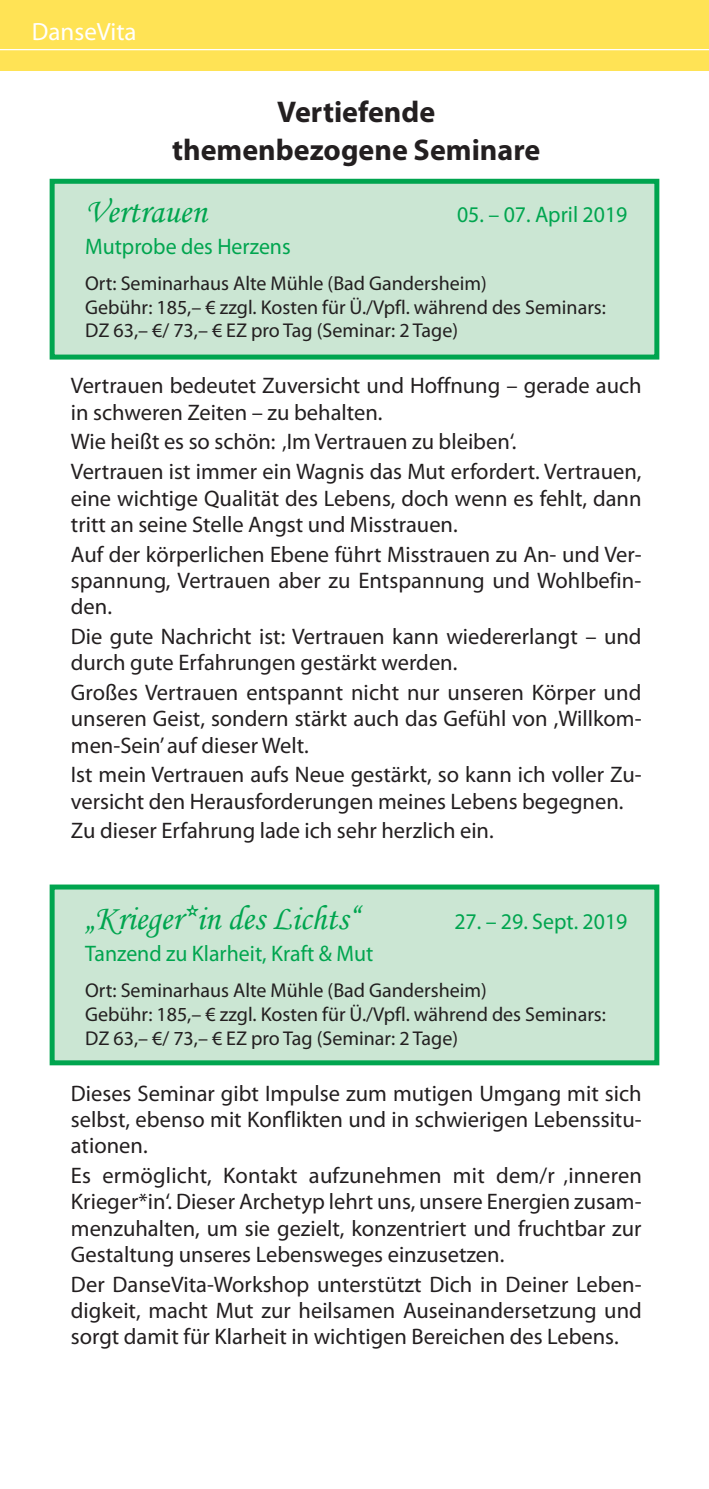
<style>
.page{position:relative;width:709px;height:1489px;background:#fff}
.page>*{position:absolute;margin:0;border:0;box-sizing:border-box;transform-origin:0 0}
.t1{font:35px "Monotype Corsiva";color:#00a54f}
.t2{font:700 30px/38.5px "Myriad Pro";color:#231f20;text-align:center}
.t3{font:25px "Myriad Pro";color:#fff}
.t4{font:22.5px/26.2px "Myriad Pro";color:#231f20}
.t5{font:22.5px "Myriad Pro";color:#00a54f}
.t6{font:20px/23.8px "Myriad Pro";color:#231f20}
</style>
<div class="page">
<div style="left:0;top:0;width:709px;height:71px;background:#ffe355"></div>
<div style="left:50px;top:179px;width:609px;height:180px;background:#cbe6d3;border:5px solid #00a54f"></div>
<div style="left:50px;top:884px;width:609px;height:181px;background:#cbe6d3;border:5px solid #00a54f"></div>
<hr style="left:0;top:49px;width:709px;height:1px;background:#fff">
<p class="t3" style="left:32px;top:16px;width:106px">DanseVita</p>
<h2 class="t2" style="left:172px;top:91px;width:370px">Vertiefende themenbezogene Seminare</h2>
<h1 class="t1" style="left:85px;top:190px;width:123px">Vertrauen</h1>
<p class="t5" style="left:457px;top:200px;width:172px">05. – 07. April 2019</p>
<p class="t5" style="left:85px;top:233px;width:207px">Mutprobe des Herzens</p>
<p class="t6" style="left:85px;top:271px;width:522px">Ort: Seminarhaus Alte Mühle (Bad Gandersheim)<br>Gebühr: 185,– € zzgl. Kosten für Ü./Vpfl. während des Seminars:<br>DZ 63,– €/ 73,– € EZ pro Tag (Seminar: 2 Tage)</p>
<p class="t4" style="left:71px;top:372px;width:572px">Vertrauen bedeutet Zuversicht und Hoffnung – gerade auch in schweren Zeiten – zu behalten.</p>
<p class="t4" style="left:71px;top:426px;width:572px;line-height:29.8px">Wie heißt es so schön: ‚Im Vertrauen zu bleiben‘.<br>Vertrauen ist immer ein Wagnis das Mut erfordert. Vertrauen,</p>
<p class="t4" style="left:71px;top:484px;width:572px">eine wichtige Qualität des Lebens, doch wenn es fehlt, dann tritt an seine Stelle Angst und Misstrauen.</p>
<p class="t4" style="left:71px;top:540px;width:572px;text-align:justify">Auf der körperlichen Ebene führt Misstrauen zu An- und Ver&shy;spannung, Vertrauen aber zu Entspannung und Wohlbefin&shy;den.</p>
<p class="t4" style="left:71px;top:623px;width:572px">Die gute Nachricht ist: Vertrauen kann wiedererlangt – und durch gute Erfahrungen gestärkt werden.</p>
<p class="t4" style="left:71px;top:679px;width:572px;text-align:justify">Großes Vertrauen entspannt nicht nur unseren Körper und unseren Geist, sondern stärkt auch das Gefühl von ,Willkom&shy;men-Sein’ auf dieser Welt.</p>
<p class="t4" style="left:71px;top:761px;width:572px">Ist mein Vertrauen aufs Neue gestärkt, so kann ich voller Zu&shy;versicht den Herausforderungen meines Lebens begegnen.</p>
<p class="t4" style="left:71px;top:817px;width:422px">Zu dieser Erfahrung lade ich sehr herzlich ein.</p>
<h1 class="t1" style="left:85px;top:896px;width:276px">„Krieger*in des Lichts“</h1>
<p class="t5" style="left:454px;top:907px;width:175px">27. – 29. Sept. 2019</p>
<p class="t5" style="left:85px;top:939px;width:290px">Tanzend zu Klarheit, Kraft &amp; Mut</p>
<p class="t6" style="left:85px;top:978px;width:522px">Ort: Seminarhaus Alte Mühle (Bad Gandersheim)<br>Gebühr: 185,– € zzgl. Kosten für Ü./Vpfl. während des Seminars:<br>DZ 63,– €/ 73,– € EZ pro Tag (Seminar: 2 Tage)</p>
<p class="t4" style="left:71px;top:1079px;width:572px;text-align:justify">Dieses Seminar gibt Impulse zum mutigen Umgang mit sich selbst, ebenso mit Konflikten und in schwierigen Lebenssitu&shy;ationen.</p>
<p class="t4" style="left:71px;top:1161px;width:572px;text-align:justify">Es ermöglicht, Kontakt aufzunehmen mit dem/r ‚inneren Krieger*in‘. Dieser Archetyp lehrt uns, unsere Energien zusam&shy;menzuhalten, um sie gezielt, konzentriert und fruchtbar zur Gestaltung unseres Lebensweges einzusetzen.</p>
<p class="t4" style="left:71px;top:1270px;width:572px;text-align:justify">Der DanseVita-Workshop unterstützt Dich in Deiner Leben&shy;digkeit, macht Mut zur heilsamen Auseinandersetzung und sorgt damit für Klarheit in wichtigen Bereichen des Lebens.</p>
</div>
